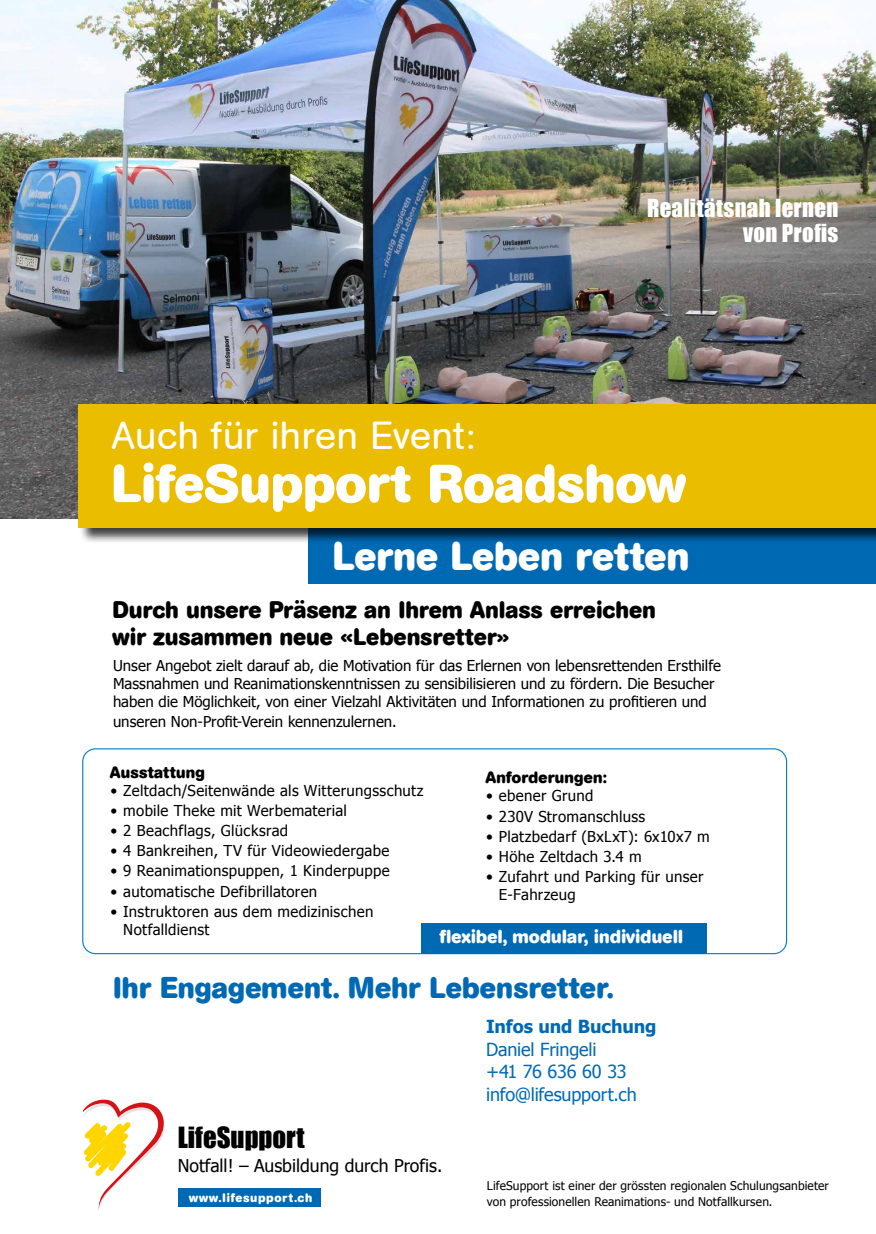
<style>
.page{position:relative;width:876px;height:1234px;background:#fff}
.page>*{position:absolute;margin:0;border:0;box-sizing:border-box;transform-origin:0 0}
.t1{font:700 54px "Agberg";letter-spacing:.015em;color:#fff}
.t2{font:700 40.5px "Agberg";letter-spacing:.01em;color:#fff}
.t3{font:39px "Agberg Normal";letter-spacing:.015em;color:#fff}
.t4{font:700 30px "Agberg";letter-spacing:.015em;color:#0069b4}
.t5{font:26.85px "Impact";color:#000}
.t6{font:700 24px/27px "Agberg";letter-spacing:.015em;color:#000}
.t7{font:22.8px/24.5px "Impact";letter-spacing:.01em;color:#fff;text-align:right}
.t8{font:700 18.9px "Agberg";letter-spacing:.02em;color:#fff}
.t9{font:18px/22.5px "Tahoma";letter-spacing:-.01em;color:#0069b4}
.t10{font:700 18px "Tahoma";letter-spacing:-.005em;color:#0069b4}
.t11{font:17.55px "Tahoma";color:#000}
.t12{font:700 16.5px "Agberg";letter-spacing:.02em;color:#000}
.t13{font:15px/18px "Tahoma";letter-spacing:.01em;color:#000}
.t14{font:700 12.45px "Agberg";letter-spacing:.07em;color:#fff}
.t15{font:12px/16.5px "Tahoma";letter-spacing:.01em;color:#000}
</style>
<div class="page">
<img style="left:0;top:0;width:876px;height:518px">
<svg style="left:84px;top:1099px;width:81px;height:111px"></svg>
<div style="left:82px;top:748px;width:705px;height:206px;border:1px solid #007bc4;border-radius:13px"></div>
<div style="left:308px;top:489px;width:568px;height:95px;background:#0069b4"></div>
<div style="left:421px;top:922px;width:285px;height:31px;background:#0069b4"></div>
<div style="left:79px;top:404px;width:797px;height:140px;background:#000;opacity:.75"></div>
<div style="left:79px;top:404px;width:797px;height:123px;background:#ebbd00"></div>
<div style="left:178px;top:1187px;width:143px;height:19px;background:#0069b4"></div>
<h3 class="t7" style="left:647px;top:195px;width:193px">Realitätsnah lernen von Profis</h3>
<h3 class="t3" style="left:112px;top:413px;width:364px">Auch für ihren Event:</h3>
<h1 class="t1" style="left:112px;top:453px;width:576px">LifeSupport Roadshow</h1>
<h2 class="t2" style="left:334px;top:533px;width:358px">Lerne Leben retten</h2>
<h3 class="t6" style="left:113px;top:596px;width:544px">Durch unsere Präsenz an Ihrem Anlass erreichen wir zusammen neue «Lebensretter»</h3>
<p class="t13" style="left:113px;top:656px;width:609px">Unser Angebot zielt darauf ab, die Motivation für das Erlernen von lebensrettenden Ersthilfe<br>Massnahmen und Reanimationskenntnissen zu sensibilisieren und zu fördern. Die Besucher haben die Möglichkeit, von einer Vielzahl Aktivitäten und Informationen zu profitieren und</p>
<p class="t13" style="left:113px;top:711px;width:285px">unseren Non-Profit-Verein kennenzulernen.</p>
<p class="t12" style="left:111px;top:762px;width:96px">Ausstattung</p>
<p class="t13" style="left:111px;top:780px;width:314px">• Zeltdach/Seitenwände als Witterungsschutz</p>
<p class="t13" style="left:111px;top:800px;width:238px">• mobile Theke mit Werbematerial</p>
<p class="t13" style="left:111px;top:821px;width:179px">• 2 Beachflags, Glücksrad</p>
<p class="t13" style="left:111px;top:841px;width:280px">• 4 Bankreihen, TV für Videowiedergabe</p>
<p class="t13" style="left:111px;top:861px;width:281px">• 9 Reanimationspuppen, 1 Kinderpuppe</p>
<p class="t13" style="left:111px;top:881px;width:208px">• automatische Defibrillatoren</p>
<p class="t13" style="left:123px;top:901px;width:252px;text-indent:-13px">• Instruktoren aus dem medizinischen<br>Notfalldienst</p>
<p class="t12" style="left:486px;top:768px;width:122px">Anforderungen:</p>
<p class="t13" style="left:486px;top:786px;width:109px">• ebener Grund</p>
<p class="t13" style="left:486px;top:806px;width:161px">• 230V Stromanschluss</p>
<p class="t13" style="left:486px;top:826px;width:225px">• Platzbedarf (BxLxT): 6x10x7 m</p>
<p class="t13" style="left:486px;top:846px;width:157px">• Höhe Zeltdach 3.4 m</p>
<p class="t13" style="left:499px;top:866px;width:206px;text-indent:-13px">• Zufahrt und Parking für unser<br>E-Fahrzeug</p>
<p class="t8" style="left:440px;top:925px;width:245px">flexibel, modular, individuell</p>
<h3 class="t4" style="left:113px;top:970px;width:502px">Ihr Engagement. Mehr Lebensretter.</h3>
<h3 class="t5" style="left:178px;top:1120px;width:128px">LifeSupport</h3>
<p class="t11" style="left:178px;top:1153px;width:266px">Notfall! – Ausbildung durch Profis.</p>
<p class="t14" style="left:189px;top:1189px;width:124px">www.lifesupport.ch</p>
<p class="t10" style="left:486px;top:1013px;width:172px">Infos und Buchung</p>
<p class="t9" style="left:486px;top:1037px;width:152px">Daniel Fringeli<br>+41 76 636 60 33 info@lifesupport.ch</p>
<p class="t15" style="left:487px;top:1176px;width:343px">LifeSupport ist einer der grössten regionalen Schulungsanbieter von professionellen Reanimations- und Notfallkursen.</p>
</div>
